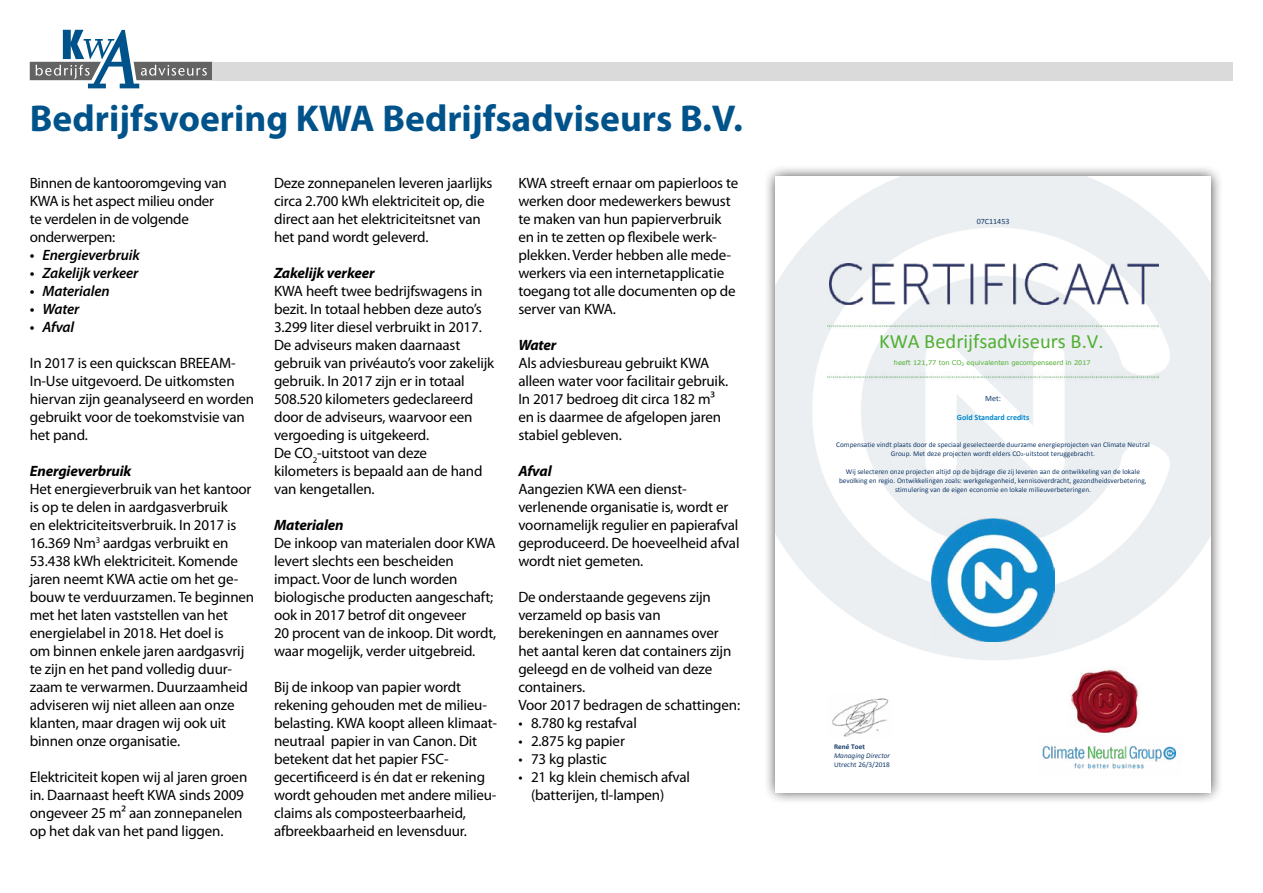
<style>
.page{position:relative;width:1263px;height:893px;background:#fff}
.page>*{position:absolute;margin:0;border:0;box-sizing:border-box;transform-origin:0 0}
.t1{font:700 37.5px "Myriad Pro";color:#00538a}
.t2{font:20.4px "Calibri";color:#50af31}
.t3{font:15px/18px "Myriad Pro";letter-spacing:-.01em;color:#000}
.t4{font:italic 600 15px "Myriad Pro";letter-spacing:-.01em;color:#000}
.t5{font:italic 700 15px "Myriad Pro";letter-spacing:-.01em;color:#000}
.t6{font:700 8.1px "Calibri";color:#0087cc}
.t7{font:8.1px "Calibri";letter-spacing:.005em;color:#133a68}
.t8{font:7.35px/8.9px "Calibri";color:#133a68;text-align:center}
.t9{font:italic 7.35px "Calibri";color:#133a68}
.t10{font:700 7.35px "Calibri";color:#133a68}
.t11{font:6.6px "Verdana";letter-spacing:.005em;color:#50af31}
.s1{font-size:4.8px}
</style>
<div class="page">
<svg style="left:30px;top:30px;width:183px;height:58px"></svg>
<div style="left:213px;top:62px;width:1020px;height:18px;background:#dadada"></div>
<div style="left:763px;top:164px;width:461px;height:641px;background:#000;opacity:.75"></div>
<img style="left:776px;top:177px;width:435px;height:615px">
<img style="left:932px;top:518px;width:122px;height:123px">
<img style="left:830px;top:263px;width:328px;height:41px">
<img style="left:1036px;top:739px;width:146px;height:37px">
<img style="left:1069px;top:667px;width:73px;height:69px">
<img style="left:827px;top:693px;width:66px;height:47px">
<img style="left:827px;top:320px;width:332px;height:10px">
<img style="left:827px;top:371px;width:332px;height:10px">
<h1 class="t1" style="left:30px;top:98px;width:715px">Bedrijfsvoering KWA Bedrijfsadviseurs B.V.</h1>
<p class="t3" style="left:30px;top:174px;width:198px">Binnen de kantooromgeving van<br>KWA is het aspect milieu onder te verdelen in de volgende onderwerpen:</p>
<p class="t4" style="left:30px;top:247px;width:111px">• Energieverbruik</p>
<p class="t4" style="left:30px;top:265px;width:110px">• Zakelijk verkeer</p>
<p class="t4" style="left:30px;top:283px;width:81px">• Materialen</p>
<p class="t4" style="left:30px;top:301px;width:51px">• Water</p>
<p class="t4" style="left:30px;top:319px;width:46px">• Afval</p>
<p class="t3" style="left:30px;top:354px;width:226px">In 2017 is een quickscan BREEAM-<br>In-Use uitgevoerd. De uitkomsten hiervan zijn geanalyseerd en worden gebruikt voor de toekomstvisie van het pand.</p>
<p class="t5" style="left:30px;top:463px;width:103px">Energieverbruik</p>
<p class="t3" style="left:30px;top:480px;width:226px">Het energieverbruik van het kantoor is op te delen in aardgasverbruik<br>en elektriciteitsverbruik. In 2017 is 16.369 Nm<sup>3</sup> aardgas verbruikt en 53.438 kWh elektriciteit. Komende jaren neemt KWA actie om het ge&shy;bouw te verduurzamen. Te beginnen met het laten vaststellen van het energielabel in 2018. Het doel is<br>om binnen enkele jaren aardgasvrij te zijn en het pand volledig duur&shy;zaam te verwarmen. Duurzaamheid adviseren wij niet alleen aan onze klanten, maar dragen wij ook uit binnen onze organisatie.</p>
<p class="t3" style="left:30px;top:768px;width:219px">Elektriciteit kopen wij al jaren groen in. Daarnaast heeft KWA sinds 2009 ongeveer 25 m² aan zonnepanelen op het dak van het pand liggen.</p>
<p class="t3" style="left:518px;top:174px;width:221px">KWA streeft ernaar om papierloos te werken door medewerkers bewust te maken van hun papierverbruik en in te zetten op flexibele werk&shy;plekken. Verder hebben alle mede&shy;werkers via een internetapplicatie toegang tot alle documenten op de server van KWA.</p>
<p class="t5" style="left:518px;top:337px;width:40px">Water</p>
<p class="t3" style="left:518px;top:354px;width:211px">Als adviesbureau gebruikt KWA alleen water voor facilitair gebruik.<br>In 2017 bedroeg dit circa 182 m³ en is daarmee de afgelopen jaren stabiel gebleven.</p>
<p class="t5" style="left:518px;top:463px;width:35px">Afval</p>
<p class="t3" style="left:518px;top:480px;width:223px">Aangezien KWA een dienst&shy;verlenende organisatie is, wordt er voornamelijk regulier en papierafval geproduceerd. De hoeveelheid afval wordt niet gemeten.</p>
<p class="t3" style="left:518px;top:588px;width:223px">De onderstaande gegevens zijn verzameld op basis van berekeningen en aannames over het aantal keren dat containers zijn geleegd en de volheid van deze containers.<br>Voor 2017 bedragen de schattingen:</p>
<p class="t3" style="left:518px;top:714px;width:120px">• 8.780 kg restafval</p>
<p class="t3" style="left:518px;top:732px;width:108px">• 2.875 kg papier</p>
<p class="t3" style="left:518px;top:750px;width:90px">• 73 kg plastic</p>
<p class="t3" style="left:531px;top:768px;width:161px;text-indent:-13px">• 21 kg klein chemisch afval (batterijen, tl-lampen)</p>
<p class="t3" style="left:274px;top:174px;width:220px">Deze zonnepanelen leveren jaarlijks circa 2.700 kWh elektriciteit op, die direct aan het elektriciteitsnet van het pand wordt geleverd.</p>
<p class="t5" style="left:274px;top:265px;width:102px">Zakelijk verkeer</p>
<p class="t3" style="left:274px;top:282px;width:222px">KWA heeft twee bedrijfswagens in bezit. In totaal hebben deze auto’s<br>3.299 liter diesel verbruikt in 2017.<br>De adviseurs maken daarnaast gebruik van privéauto’s voor zakelijk gebruik. In 2017 zijn er in totaal<br>508.520 kilometers gedeclareerd door de adviseurs, waarvoor een vergoeding is uitgekeerd.<br>De CO<sub>2</sub>-uitstoot van deze kilometers is bepaald aan de hand van kengetallen.</p>
<p class="t5" style="left:274px;top:517px;width:71px">Materialen</p>
<p class="t3" style="left:274px;top:534px;width:224px">De inkoop van materialen door KWA levert slechts een bescheiden impact. Voor de lunch worden biologische producten aangeschaft; ook in 2017 betrof dit ongeveer<br>20 procent van de inkoop. Dit wordt, waar mogelijk, verder uitgebreid.</p>
<p class="t3" style="left:274px;top:678px;width:225px">Bij de inkoop van papier wordt rekening gehouden met de milieu&shy;belasting. KWA koopt alleen klimaat&shy;neutraal papier in van Canon. Dit betekent dat het papier FSC&shy;gecertificeerd is én dat er rekening wordt gehouden met andere milieu&shy;claims als composteerbaarheid, afbreekbaarheid en levensduur.</p>
<p class="t7" style="left:977px;top:216px;width:34px">07C11453</p>
<h2 class="t2" style="left:879px;top:327px;width:226px">KWA Bedrijfsadviseurs B.V.</h2>
<p class="t11" style="left:894px;top:358px;width:198px">heeft 121,77 ton CO<sub>2</sub> equivalenten gecompenseerd in 2017</p>
<p class="t7" style="left:985px;top:392px;width:17px">Met:</p>
<p class="t6" style="left:957px;top:412px;width:74px">Gold Standard credits</p>
<p class="t8" style="left:836px;top:440px;width:315px">Compensatie vindt plaats door de speciaal geselecteerde duurzame energieprojecten van Climate Neutral<br>Group. Met deze projecten wordt elders CO<span class="s1">2</span>-uitstoot teruggebracht.</p>
<p class="t8" style="left:839px;top:467px;width:309px">Wij selecteren onze projecten altijd op de bijdrage die zij leveren aan de ontwikkeling van de lokale bevolking en regio. Ontwikkelingen zoals: werkgelegenheid, kennisoverdracht, gezondheidsverbetering, stimulering van de eigen economie en lokale milieuverbeteringen.</p>
<p class="t10" style="left:834px;top:742px;width:32px">René Toet</p>
<p class="t9" style="left:834px;top:751px;width:58px">Managing Director</p>
<p class="t8" style="left:834px;top:760px;width:57px">Utrecht 26/3/2018</p>
</div>
